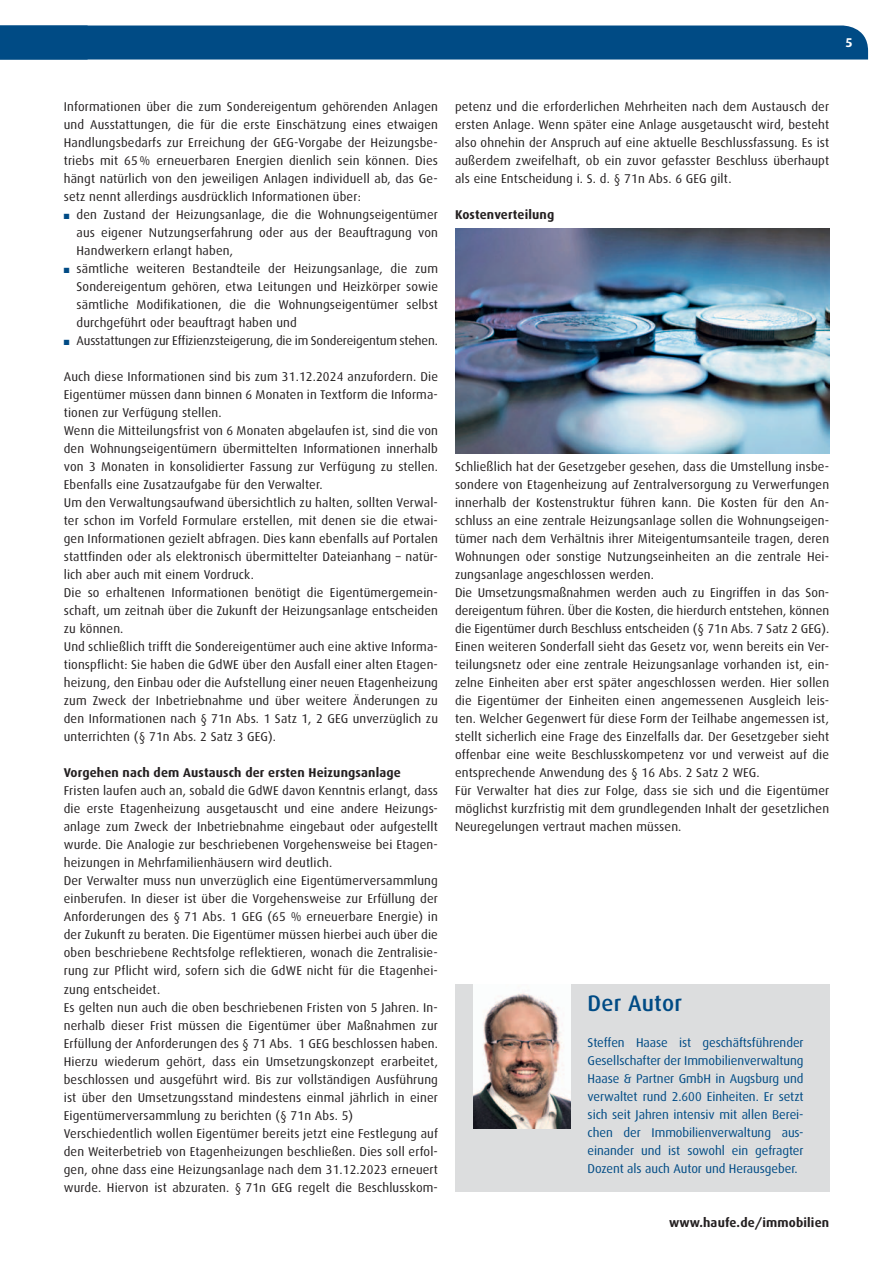
<style>
.page{position:relative;width:893px;height:1263px;background:#fff}
.page>*{position:absolute;margin:0;border:0;box-sizing:border-box;transform-origin:0 0}
.t1{font:500 22.5px "Dax";letter-spacing:.01em;color:#004b85}
.t2{font:12.75px/18px "Dax";letter-spacing:.01em;color:#231f20;text-align:justify}
.t3{font:12.75px/18px "Dax";letter-spacing:-.005em;color:#004b85;text-align:justify}
.t4{font:700 12.75px "Dax";letter-spacing:.01em;color:#231f20}
.t5{font:12.75px "Dax";letter-spacing:-.01em;color:#231f20}
.t6{font:700 12.75px "Dax";color:#fff}
.s1{color:#004b85}
</style>
<div class="page">
<div style="left:0;top:26px;width:868px;height:34px;background:#004b85"></div>
<div style="left:455px;top:984px;width:374px;height:207px;background:#dcddde"></div>
<img style="left:473px;top:984px;width:98px;height:144px">
<img style="left:455px;top:228px;width:374px;height:225px">
<p class="t6" style="left:845px;top:35px;width:9px">5</p>
<p class="t2" style="left:64px;top:98px;width:376px">Informationen über die zum Sondereigentum gehörenden Anlagen und Ausstattungen, die für die erste Einschätzung eines etwaigen Handlungsbedarfs zur Erreichung der GEG-Vorgabe der Heizungsbe&shy;triebs mit 65 % erneuerbaren Energien dienlich sein können. Dies hängt natürlich von den jeweiligen Anlagen individuell ab, das Ge&shy;setz nennt allerdings ausdrücklich Informationen über:</p>
<p class="t2" style="left:77px;top:206px;width:363px;text-indent:-13px"><span class="s1">■</span> den Zustand der Heizungsanlage, die die Wohnungseigentümer aus eigener Nutzungserfahrung oder aus der Beauftragung von Handwerkern erlangt haben,</p>
<p class="t2" style="left:77px;top:260px;width:363px;text-indent:-13px"><span class="s1">■</span> sämtliche weiteren Bestandteile der Heizungsanlage, die zum Sondereigentum gehören, etwa Leitungen und Heizkörper sowie sämtliche Modifikationen, die die Wohnungseigentümer selbst durchgeführt oder beauftragt haben und</p>
<p class="t5" style="left:64px;top:334px;width:376px"><span class="s1">■</span> Ausstattungen zur Effizienzsteigerung, die im Sondereigentum stehen.</p>
<p class="t2" style="left:64px;top:368px;width:376px;text-align:left">Auch diese Informationen sind bis zum 31.12.2024 anzufordern. Die Eigentümer müssen dann binnen 6 Monaten in Textform die Informa&shy;tionen zur Verfügung stellen.<br>Wenn die Mitteilungsfrist von 6 Monaten abgelaufen ist, sind die von den Wohnungseigentümern übermittelten Informationen innerhalb von 3 Monaten in konsolidierter Fassung zur Verfügung zu stellen.<br>Ebenfalls eine Zusatzaufgabe für den Verwalter.<br>Um den Verwaltungsaufwand übersichtlich zu halten, sollten Verwal&shy;ter schon im Vorfeld Formulare erstellen, mit denen sie die etwai&shy;gen Informationen gezielt abfragen. Dies kann ebenfalls auf Portalen stattfinden oder als elektronisch übermittelter Dateianhang – natür&shy;lich aber auch mit einem Vordruck.<br>Die so erhaltenen Informationen benötigt die Eigentümergemein&shy;schaft, um zeitnah über die Zukunft der Heizungsanlage entscheiden zu können.<br>Und schließlich trifft die Sondereigentümer auch eine aktive Informa&shy;tionspflicht: Sie haben die GdWE über den Ausfall einer alten Etagen&shy;heizung, den Einbau oder die Aufstellung einer neuen Etagenheizung zum Zweck der Inbetriebnahme und über weitere Änderungen zu den Informationen nach § 71n Abs. 1 Satz 1, 2 GEG unverzüglich zu unterrichten (§ 71n Abs. 2 Satz 3 GEG).</p>
<p class="t4" style="left:64px;top:766px;width:339px">Vorgehen nach dem Austausch der ersten Heizungsanlage</p>
<p class="t2" style="left:64px;top:782px;width:376px;text-align:left">Fristen laufen auch an, sobald die GdWE davon Kenntnis erlangt, dass die erste Etagenheizung ausgetauscht und eine andere Heizungs&shy;anlage zum Zweck der Inbetriebnahme eingebaut oder aufgestellt wurde. Die Analogie zur beschriebenen Vorgehensweise bei Etagen&shy;heizungen in Mehrfamilienhäusern wird deutlich.<br>Der Verwalter muss nun unverzüglich eine Eigentümerversammlung einberufen. In dieser ist über die Vorgehensweise zur Erfüllung der Anforderungen des § 71 Abs. 1 GEG (65 % erneuerbare Energie) in der Zukunft zu beraten. Die Eigentümer müssen hierbei auch über die oben beschriebene Rechtsfolge reflektieren, wonach die Zentralisie&shy;rung zur Pflicht wird, sofern sich die GdWE nicht für die Etagenhei&shy;zung entscheidet.<br>Es gelten nun auch die oben beschriebenen Fristen von 5 Jahren. In&shy;nerhalb dieser Frist müssen die Eigentümer über Maßnahmen zur Erfüllung der Anforderungen des § 71 Abs. 1 GEG beschlossen haben.<br>Hierzu wiederum gehört, dass ein Umsetzungskonzept erarbeitet, beschlossen und ausgeführt wird. Bis zur vollständigen Ausführung ist über den Umsetzungsstand mindestens einmal jährlich in einer Eigentümerversammlung zu berichten (§ 71n Abs. 5)<br>Verschiedentlich wollen Eigentümer bereits jetzt eine Festlegung auf den Weiterbetrieb von Etagenheizungen beschließen. Dies soll erfol&shy;gen, ohne dass eine Heizungsanlage nach dem 31.12.2023 erneuert wurde. Hiervon ist abzuraten. § 71n GEG regelt die Beschlusskom-</p>
<p class="t2" style="left:455px;top:98px;width:376px">petenz und die erforderlichen Mehrheiten nach dem Austausch der ersten Anlage. Wenn später eine Anlage ausgetauscht wird, besteht also ohnehin der Anspruch auf eine aktuelle Beschlussfassung. Es ist außerdem zweifelhaft, ob ein zuvor gefasster Beschluss überhaupt als eine Entscheidung i. S. d. § 71n Abs. 6 GEG gilt.</p>
<p class="t4" style="left:455px;top:208px;width:101px">Kostenverteilung</p>
<p class="t2" style="left:455px;top:458px;width:376px;text-align:left">Schließlich hat der Gesetzgeber gesehen, dass die Umstellung insbe&shy;sondere von Etagenheizung auf Zentralversorgung zu Verwerfungen innerhalb der Kostenstruktur führen kann. Die Kosten für den An&shy;schluss an eine zentrale Heizungsanlage sollen die Wohnungseigen&shy;tümer nach dem Verhältnis ihrer Miteigentumsanteile tragen, deren Wohnungen oder sonstige Nutzungseinheiten an die zentrale Hei&shy;zungsanlage angeschlossen werden.<br>Die Umsetzungsmaßnahmen werden auch zu Eingriffen in das Son&shy;dereigentum führen. Über die Kosten, die hierdurch entstehen, können die Eigentümer durch Beschluss entscheiden (§ 71n Abs. 7 Satz 2 GEG).<br>Einen weiteren Sonderfall sieht das Gesetz vor, wenn bereits ein Ver&shy;teilungsnetz oder eine zentrale Heizungsanlage vorhanden ist, ein&shy;zelne Einheiten aber erst später angeschlossen werden. Hier sollen die Eigentümer der Einheiten einen angemessenen Ausgleich leis&shy;ten. Welcher Gegenwert für diese Form der Teilhabe angemessen ist, stellt sicherlich eine Frage des Einzelfalls dar. Der Gesetzgeber sieht offenbar eine weite Beschlusskompetenz vor und verweist auf die entsprechende Anwendung des § 16 Abs. 2 Satz 2 WEG.<br>Für Verwalter hat dies zur Folge, dass sie sich und die Eigentümer möglichst kurzfristig mit dem grundlegenden Inhalt der gesetzlichen Neuregelungen vertraut machen müssen.</p>
<h1 class="t1" style="left:588px;top:991px;width:96px">Der Autor</h1>
<p class="t3" style="left:588px;top:1034px;width:218px">Steffen Haase ist geschäftsführender Gesellschafter der Immobilienverwaltung Haase &amp; Partner GmbH in Augsburg und verwaltet rund 2.600 Einheiten. Er setzt sich seit Jahren intensiv mit allen Berei&shy;chen der Immobilienverwaltung aus&shy;einander und ist sowohl ein gefragter Dozent als auch Autor und Herausgeber.</p>
<p class="t4" style="left:669px;top:1216px;width:162px">www.haufe.de/immobilien</p>
</div>
